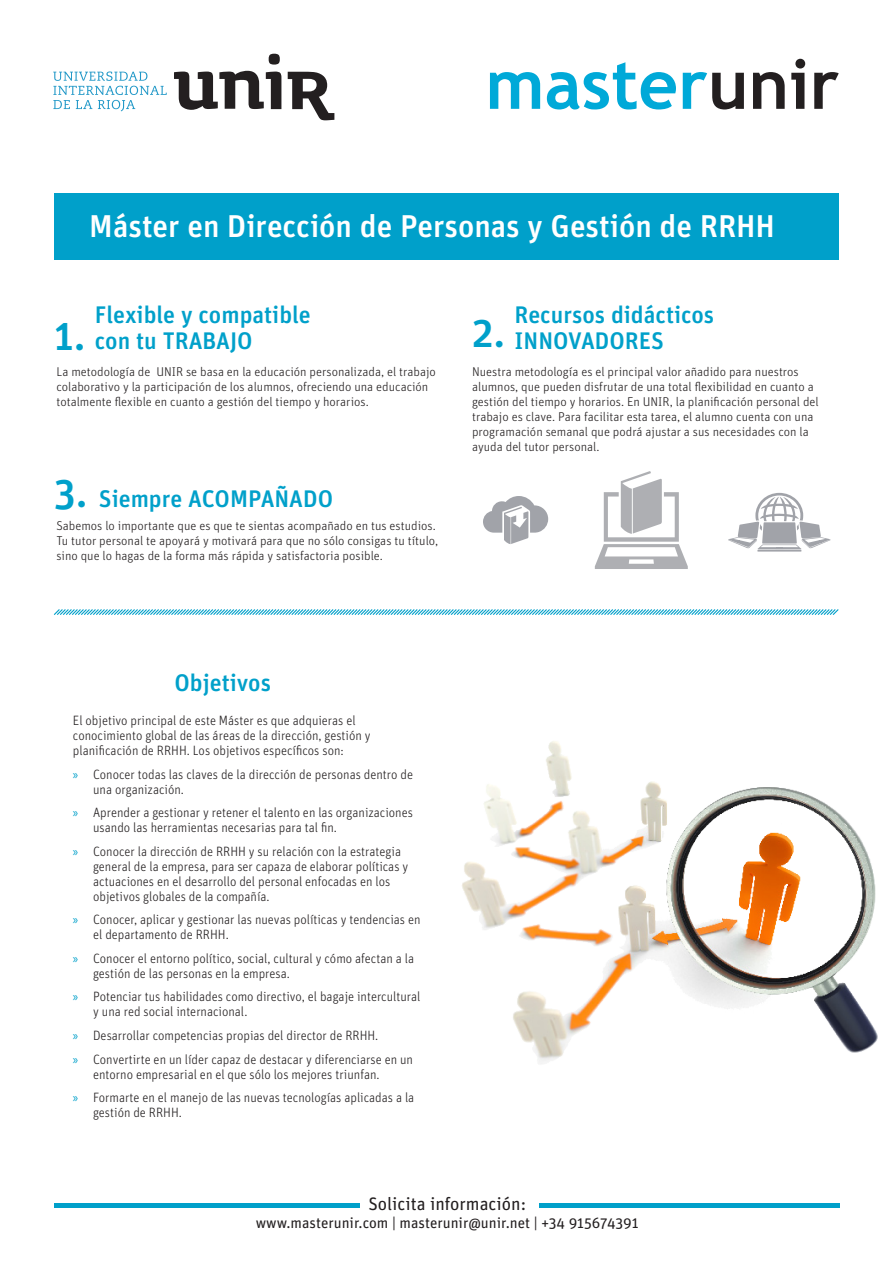
<style>
.page{position:relative;width:893px;height:1263px;background:#fff}
.page>*{position:absolute;margin:0;border:0;box-sizing:border-box;transform-origin:0 0}
.t1{font:700 69px "Trebuchet MS";color:#00a9d8}
.t2{font:500 42px "Unit OT";color:#00a0ca}
.t3{font:500 31.5px "Unit OT";color:#fff}
.t4{font:500 24px "Unit OT";color:#00a0ca}
.t5{font:18px "Unit OT";color:#231f20}
.t6{font:15px "Unit OT";color:#231f20}
.t7{font:300 13.5px/15px "Unit OT";color:#231f20;scale:.95 1}
.t8{font:300 12.75px/15px "Unit OT";color:#231f20}
.s1{color:#231f20}
.s2{font-family:"Myriad Pro";font-weight:400;color:#00a0ca}
</style>
<div class="page">
<div style="left:54px;top:193px;width:785px;height:66px;background:#00a0ca"></div>
<svg style="left:53px;top:72px;width:114px;height:39px"></svg>
<svg style="left:269px;top:54px;width:11px;height:11px"></svg>
<svg style="left:174px;top:71px;width:107px;height:39px"></svg>
<svg style="left:288px;top:72px;width:46px;height:48px"></svg>
<div style="left:55px;top:1203px;width:305px;height:5px;background:#00a0ca"></div>
<div style="left:540px;top:1203px;width:300px;height:5px;background:#00a0ca"></div>
<svg style="left:595px;top:471px;width:93px;height:98px"></svg>
<svg style="left:483px;top:496px;width:65px;height:48px"></svg>
<svg style="left:728px;top:493px;width:103px;height:59px"></svg>
<svg style="left:53px;top:609px;width:786px;height:6px;background:#8ad3e6"></svg>
<img style="left:462px;top:741px;width:415px;height:323px">
<h1 class="t1" style="left:485px;top:41px;width:355px">master<span class="s1">unir</span></h1>
<h3 class="t3" style="left:89px;top:206px;width:687px">Máster en Dirección de Personas y Gestión de RRHH</h3>
<p class="t4" style="left:95px;top:300px;width:217px">Flexible y compatible</p>
<p class="t2" style="left:54px;top:309px;width:33px">1.</p>
<p class="t4" style="left:95px;top:325px;width:159px">con tu TRABAJO</p>
<p class="t8" style="left:56px;top:364px;width:381px">La metodología de UNIR se basa en la educación personalizada, el trabajo colaborativo y la participación de los alumnos, ofreciendo una educación totalmente flexible en cuanto a gestión del tiempo y horarios.</p>
<p class="t2" style="left:54px;top:465px;width:35px">3.</p>
<p class="t4" style="left:99px;top:483px;width:236px">Siempre ACOMPAÑADO</p>
<p class="t8" style="left:56px;top:518px;width:383px">Sabemos lo importante que es que te sientas acompañado en tus estudios.<br>Tu tutor personal te apoyará y motivará para que no sólo consigas tu título, sino que lo hagas de la forma más rápida y satisfactoria posible.</p>
<p class="t4" style="left:515px;top:300px;width:201px">Recursos didácticos</p>
<p class="t2" style="left:472px;top:306px;width:35px">2.</p>
<p class="t4" style="left:515px;top:325px;width:151px">INNOVADORES</p>
<p class="t8" style="left:472px;top:364px;width:348px">Nuestra metodología es el principal valor añadido para nuestros alumnos, que pueden disfrutar de una total flexibilidad en cuanto a gestión del tiempo y horarios. En UNIR, la planificación personal del trabajo es clave. Para facilitar esta tarea, el alumno cuenta con una programación semanal que podrá ajustar a sus necesidades con la ayuda del tutor personal.</p>
<p class="t4" style="left:175px;top:667px;width:98px">Objetivos</p>
<p class="t7" style="left:73px;top:713px;width:315px">El objetivo principal de este Máster es que adquieras el conocimiento global de las áreas de la dirección, gestión y planificación de RRHH. Los objetivos específicos son:</p>
<p class="t7" style="left:93px;top:767px;width:338px;text-indent:-20px"><span class="s2">»</span> Conocer todas las claves de la dirección de personas dentro de una organización.</p>
<p class="t7" style="left:93px;top:805px;width:338px;text-indent:-20px"><span class="s2">»</span> Aprender a gestionar y retener el talento en las organizaciones usando las herramientas necesarias para tal fin.</p>
<p class="t7" style="left:93px;top:844px;width:333px;text-indent:-20px"><span class="s2">»</span> Conocer la dirección de RRHH y su relación con la estrategia general de la empresa, para ser capaza de elaborar políticas y actuaciones en el desarrollo del personal enfocadas en los objetivos globales de la compañía.</p>
<p class="t7" style="left:93px;top:912px;width:346px;text-indent:-20px"><span class="s2">»</span> Conocer, aplicar y gestionar las nuevas políticas y tendencias en el departamento de RRHH.</p>
<p class="t7" style="left:93px;top:951px;width:339px;text-indent:-20px"><span class="s2">»</span> Conocer el entorno político, social, cultural y cómo afectan a la gestión de las personas en la empresa.</p>
<p class="t7" style="left:93px;top:989px;width:346px;text-indent:-20px"><span class="s2">»</span> Potenciar tus habilidades como directivo, el bagaje intercultural y una red social internacional.</p>
<p class="t7" style="left:73px;top:1028px;width:323px"><span class="s2">»</span> Desarrollar competencias propias del director de RRHH.</p>
<p class="t7" style="left:93px;top:1051px;width:338px;text-indent:-20px"><span class="s2">»</span> Convertirte en un líder capaz de destacar y diferenciarse en un entorno empresarial en el que sólo los mejores triunfan.</p>
<p class="t7" style="left:93px;top:1090px;width:340px;text-indent:-20px"><span class="s2">»</span> Formarte en el manejo de las nuevas tecnologías aplicadas a la gestión de RRHH.</p>
<h3 class="t5" style="left:368px;top:1193px;width:159px">Solicita información:</h3>
<p class="t6" style="left:256px;top:1213px;width:384px">www.masterunir.com | masterunir@unir.net | +34 915674391</p>
</div>
